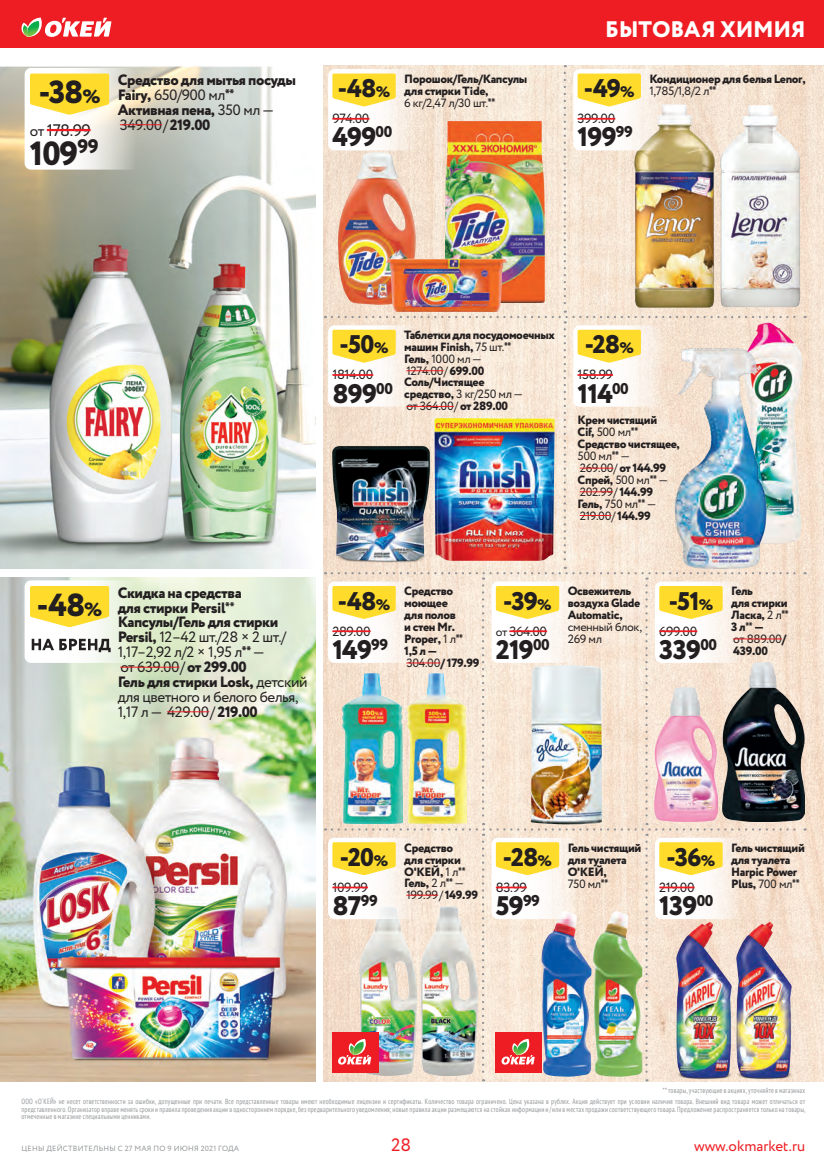
<style>
.page{position:relative;width:824px;height:1172px;background:#fff}
.page>*{position:absolute;margin:0;border:0;box-sizing:border-box;transform-origin:0 0}
.t1{font:800 33.6px "Circe";color:#231f20}
.t2{font:800 31.8px "Circe";color:#231f20}
.t3{font:800 26.85px "Circe";letter-spacing:-.03em;color:#231f20}
.t4{font:800 25.5px "Circe";letter-spacing:-.035em;color:#231f20}
.t5{font:800 22.5px "Circe";letter-spacing:-.005em;color:#fff}
.t6{font:18px "Circe";color:#ee1d23}
.t7{font:16.65px "Circe";color:#231f20}
.t8{font:800 15px/14.9px "Circe";letter-spacing:-.03em;color:#231f20}
.t9{font:15px "Circe";color:#ee1d23}
.t10{font:13.35px "Circe";letter-spacing:-.03em;color:#231f20}
.t11{font:800 12px/12px "Circe";letter-spacing:-.03em;color:#231f20}
.t12{font:12px/12px "Circe";letter-spacing:-.03em;color:#231f20}
.t13{font:condensed 7.5px/10.6px "PT Sans";letter-spacing:.03em;color:#939598;text-align:right;scale:.9 1}
.t14{font:7.5px "Circe";letter-spacing:.03em;color:#939598}
.s1{font-size:19.2px}
.s2{font-weight:400}
.s3{font-family:"PT Sans";font-weight:700;font-stretch:condensed}
.s4{font-size:15px}
.s5{font-size:15.3px}
.s6{font-size:12px}
</style>
<div class="page">
<img style="left:324px;top:65px;width:499px;height:1016px">
<img style="left:0;top:577px;width:315px;height:504px">
<img style="left:742px;top:323px;width:59px;height:6px">
<svg style="left:573px;top:325px;width:97px;height:82px"></svg>
<img style="left:0;top:66px;width:315px;height:503px">
<svg style="left:25px;top:68px;width:122px;height:102px"></svg>
<hr style="left:47px;top:129px;width:44px;height:2px;background:#ee1d23">
<svg style="left:30px;top:74px;width:79px;height:41px;background:#fee045"></svg>
<hr style="left:120px;top:124px;width:42px;height:1px;background:#ee1d23">
<div style="left:573px;top:69px;width:97px;height:81px;background:linear-gradient(to right,#fff,#f7e9dc);border-radius:6px"></div>
<svg style="left:328px;top:325px;width:98px;height:82px"></svg>
<img style="left:757px;top:916px;width:48px;height:165px">
<img style="left:652px;top:916px;width:105px;height:165px">
<svg style="left:654px;top:838px;width:98px;height:81px"></svg>
<hr style="left:659px;top:886px;width:35px;height:2px;background:#ee1d23">
<svg style="left:659px;top:842px;width:63px;height:33px;background:#fee045"></svg>
<div style="left:328px;top:69px;width:98px;height:81px;background:linear-gradient(to right,#fff,#f5e9db);border-radius:6px"></div>
<img style="left:359px;top:919px;width:57px;height:156px">
<img style="left:420px;top:907px;width:57px;height:168px">
<div style="left:332px;top:1033px;width:46px;height:40px;background:#ee1d23"></div>
<svg style="left:338px;top:1038px;width:33px;height:26px"></svg>
<svg style="left:328px;top:838px;width:98px;height:81px"></svg>
<hr style="left:332px;top:886px;width:36px;height:2px;background:#ee1d23">
<svg style="left:332px;top:842px;width:63px;height:33px;background:#fee046"></svg>
<hr style="left:406px;top:895px;width:32px;height:1px;background:#ee1d23">
<img style="left:593px;top:911px;width:49px;height:166px">
<img style="left:541px;top:911px;width:50px;height:165px">
<div style="left:495px;top:1033px;width:46px;height:40px;background:#ee1d23"></div>
<svg style="left:501px;top:1039px;width:33px;height:25px"></svg>
<svg style="left:491px;top:838px;width:98px;height:81px"></svg>
<hr style="left:495px;top:886px;width:31px;height:2px;background:#ee1d23">
<svg style="left:495px;top:842px;width:64px;height:33px;background:#fee047"></svg>
<svg style="left:25px;top:580px;width:122px;height:83px"></svg>
<svg style="left:30px;top:586px;width:79px;height:41px;background:#fedf44"></svg>
<hr style="left:120px;top:667px;width:59px;height:1px;background:#ee1d23">
<hr style="left:167px;top:711px;width:42px;height:1px;background:#ee1d23">
<svg style="left:32px;top:639px;width:79px;height:13px"></svg>
<img style="left:325px;top:73px;width:480px;height:250px">
<svg style="left:645px;top:842px;width:2px;height:239px"></svg>
<img style="left:325px;top:329px;width:480px;height:507px">
<svg style="left:481px;top:842px;width:3px;height:239px"></svg>
<div style="left:0;top:0;width:152px;height:48px;background:#ee1d23"></div>
<svg style="left:21px;top:17px;width:90px;height:20px"></svg>
<div style="left:152px;top:0;width:671px;height:48px;background:#ee1d23"></div>
<h2 class="t2" style="left:39px;top:71px;width:63px">-38<span class="s1">%</span></h2>
<p class="t8" style="left:118px;top:73px;width:180px">Средство для мытья посуды<br>Fairy, <span class="s2">650/900 мл</span><span class="s3">**<br></span>Активная пена, <span class="s2">350 мл —<br>349.00/</span>219.00</p>
<h3 class="t7" style="left:30px;top:119px;width:62px"><span class="s4">от</span> 178.99</h3>
<h1 class="t1" style="left:30px;top:130px;width:70px">109<sup>99</sup></h1>
<h3 class="t4" style="left:338px;top:71px;width:54px">-48<span class="s5">%</span></h3>
<p class="t11" style="left:404px;top:73px;width:125px">Порошок/Гель/Капсулы для стирки Tide,<br><span class="s2">6 кг/2,47 л/30 шт.</span><span class="s3">**</span></p>
<p class="t10" style="left:332px;top:110px;width:39px">974.00</p>
<h3 class="t3" style="left:332px;top:119px;width:61px">499<sup>00</sup></h3>
<h3 class="t5" style="left:605px;top:14px;width:202px">БЫТОВАЯ ХИМИЯ</h3>
<h3 class="t4" style="left:583px;top:71px;width:52px">-49<span class="s5">%</span></h3>
<p class="t11" style="left:649px;top:73px;width:158px">Кондиционер для белья Lenor,<br><span class="s2">1,785/1,8/2 л</span><span class="s3">**</span></p>
<p class="t10" style="left:577px;top:110px;width:39px">399.00</p>
<h3 class="t3" style="left:577px;top:119px;width:57px">199<sup>99</sup></h3>
<h2 class="t2" style="left:37px;top:583px;width:67px">-48<span class="s1">%</span></h2>
<p class="t8" style="left:118px;top:586px;width:191px">Скидка на средства<br>для стирки Persil<span class="s3">**<br></span>Капсулы/Гель для стирки<br>Persil, <span class="s2">12–42 шт./28 × 2 шт./<br>1,17–2,92 л/2 × 1,95 л</span><span class="s3">**</span> <span class="s2">—<br>от 639.00/</span> от 299.00<br>Гель для стирки Losk, <span class="s2">детский для цветного и белого белья,<br>1,17 л — 429.00/</span> 219.00</p>
<h3 class="t4" style="left:339px;top:327px;width:50px">-50<span class="s5">%</span></h3>
<p class="t11" style="left:404px;top:330px;width:152px">Таблетки для посудомоечных машин Finish, <span class="s2">75 шт.</span><span class="s3">**<br></span>Гель, <span class="s2">1000 мл —<br>1274.00/</span> 699.00<br>Соль/Чистящее<br>средство, <span class="s2">3 кг/250 мл —<br>от 364.00/</span> от 289.00</p>
<p class="t10" style="left:332px;top:366px;width:42px">1814.00</p>
<h3 class="t3" style="left:332px;top:375px;width:62px">899<sup>00</sup></h3>
<h3 class="t4" style="left:584px;top:327px;width:51px">-28<span class="s5">%</span></h3>
<p class="t10" style="left:577px;top:366px;width:37px">158.99</p>
<h3 class="t3" style="left:577px;top:375px;width:53px">114<sup>00</sup></h3>
<p class="t11" style="left:577px;top:415px;width:104px">Крем чистящий<br>Cif, <span class="s2">500 мл</span><span class="s3">**<br></span>Средство чистящее,<br><span class="s2">500 мл</span><span class="s3">**</span> <span class="s2">—<br>269.00/</span> от 144.99<br>Спрей, <span class="s2">500 мл</span><span class="s3">**</span> <span class="s2">—<br>202.99/</span> 144.99<br>Гель, <span class="s2">750 мл</span><span class="s3">**</span> <span class="s2">—<br>219.00/</span> 144.99</p>
<h3 class="t4" style="left:338px;top:584px;width:54px">-48<span class="s5">%</span></h3>
<p class="t11" style="left:404px;top:586px;width:77px">Средство моющее<br>для полов<br>и стен Mr.<br>Proper, <span class="s2">1 л</span><span class="s3">**<br></span>1,5 л —<br><span class="s2">304.00</span>/ 179.99</p>
<p class="t10" style="left:332px;top:622px;width:40px">289.00</p>
<h3 class="t3" style="left:332px;top:631px;width:57px">149<sup>99</sup></h3>
<h3 class="t4" style="left:503px;top:584px;width:50px">-39<span class="s5">%</span></h3>
<p class="t11" style="left:567px;top:586px;width:74px">Освежитель воздуха Glade<br>Automatic,</p>
<p class="t12" style="left:567px;top:621px;width:76px">сменный блок,<br>269 мл</p>
<p class="t10" style="left:495px;top:622px;width:53px"><span class="s6">от</span> 364.00</p>
<h3 class="t3" style="left:495px;top:631px;width:55px">219<sup>00</sup></h3>
<h3 class="t4" style="left:668px;top:584px;width:46px">-51<span class="s5">%</span></h3>
<p class="t11" style="left:730px;top:586px;width:59px">Гель<br>для стирки<br>Ласка, <span class="s2">2 л</span><span class="s3">**<br></span>3 л<span class="s3">**</span> —<br><span class="s2">от 889.00</span>/<br>439.00</p>
<p class="t10" style="left:659px;top:622px;width:39px">699.00</p>
<h3 class="t3" style="left:659px;top:631px;width:59px">339<sup>00</sup></h3>
<h3 class="t4" style="left:340px;top:840px;width:50px">-20<span class="s5">%</span></h3>
<p class="t11" style="left:404px;top:842px;width:75px">Средство<br>для стирки<br>О'КЕЙ, <span class="s2">1 л</span><span class="s3">**<br></span>Гель, <span class="s2">2 л</span><span class="s3">**</span> <span class="s2">—<br>199.99/</span> 149.99</p>
<p class="t10" style="left:332px;top:878px;width:37px">109.99</p>
<h3 class="t3" style="left:332px;top:888px;width:47px">87<sup>99</sup></h3>
<h3 class="t4" style="left:502px;top:840px;width:51px">-28<span class="s5">%</span></h3>
<p class="t11" style="left:567px;top:842px;width:75px">Гель чистящий для туалета<br>О'КЕЙ,<br><span class="s2">750 мл</span><span class="s3">**</span></p>
<p class="t10" style="left:495px;top:878px;width:32px">83.99</p>
<h3 class="t3" style="left:495px;top:888px;width:46px">59<sup>99</sup></h3>
<h3 class="t4" style="left:666px;top:840px;width:50px">-36<span class="s5">%</span></h3>
<p class="t11" style="left:730px;top:842px;width:75px">Гель чистящий для туалета<br>Harpic Power<br>Plus, <span class="s2">700 мл</span><span class="s3">**</span></p>
<p class="t10" style="left:659px;top:878px;width:37px">219.00</p>
<h3 class="t3" style="left:659px;top:888px;width:56px">139<sup>00</sup></h3>
<p class="t13" style="left:21px;top:1085px;width:871px">** товары, участвующие в акциях, уточняйте в магазинах<br>ООО «О´КЕЙ» не несет ответственности за ошибки, допущенные при печати. Все представленные товары имеют необходимые лицензии и сертификаты. Количество товара ограничено. Цена указана в рублях. Акция действует при условии наличия товара. Внешний вид товара может отличаться от</p>
<p class="t13" style="left:21px;top:1105px;width:872px;line-height:7.5px;text-align:left">представленного. Организатор вправе менять сроки и правила проведения акции в одностороннем порядке, без предварительного уведомления; новые правила акции размещаются на стойках информации и/или в местах продажи соответствующего товара. Предложение распространяется только на товары, отмеченные в магазине специальными ценниками.</p>
<p class="t14" style="left:21px;top:1143px;width:219px">ЦЕНЫ ДЕЙСТВИТЕЛЬНЫ с 27 мая по 9 и юня 2021 года</p>
<h3 class="t6" style="left:391px;top:1132px;width:22px">28</h3>
<p class="t9" style="left:693px;top:1136px;width:113px">www.okmarket.ru</p>
</div>
